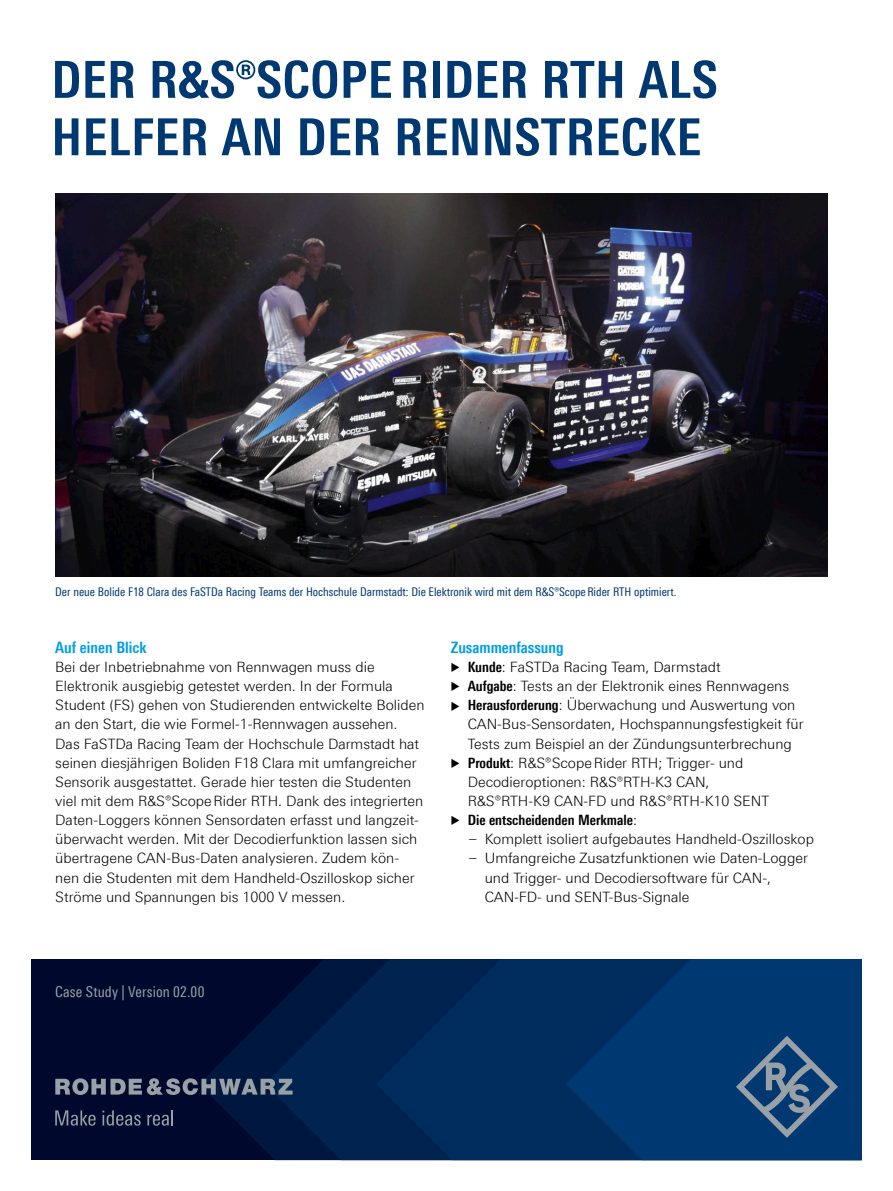
<style>
.page{position:relative;width:893px;height:1191px;background:#fff}
.page>*{position:absolute;margin:0;border:0;box-sizing:border-box;transform-origin:0 0}
.Seiten_Headline_34Pt_blau_Titel{font:700 condensed 51px/57.4px "Linotype Universfor RS";letter-spacing:.01em;color:#003872}
.Absatzfett_cyan{font:700 condensed 15.75px "Linotype Universfor RS";color:#009ee3}
.t1{font:condensed 15px "Linotype Universfor RS";letter-spacing:.01em;color:#99a1a6}
.Haupttext_ohne_Abstand{font:300 14.25px/19.2px "Linotype Universfor RS";color:#000}
.Haupttext_ohne_Abstand-2{font:300 14.25px/19.2px "Linotype Universfor RS";color:#000;scale:.7 1}
.t2{font:700 condensed 14.25px "Linotype Universfor RS";color:#000}
.Bildunterschrift{font:condensed 12px "Linotype Universfor RS";color:#003872}
.s1{font-size:11.4px}
.s2{font-weight:700;font-stretch:condensed}
.s3{font-weight:300;font-stretch:normal;font-size:11.4px}
.s4{font-weight:300;font-stretch:normal}
</style>
<div class="page">
<img style="left:55px;top:193px;width:772px;height:383px">
<div style="left:31px;top:959px;width:831px;height:201px;background:#00082d"></div>
<svg style="left:206px;top:1019px;width:59px;height:130px"></svg>
<svg style="left:265px;top:959px;width:111px;height:201px;background:#001c45"></svg>
<svg style="left:376px;top:959px;width:190px;height:201px;background:#002959"></svg>
<svg style="left:566px;top:959px;width:296px;height:201px;background:#00356d"></svg>
<svg style="left:736px;top:1035px;width:102px;height:102px;background:#26527f"></svg>
<svg style="left:55px;top:1078px;width:238px;height:17px"></svg>
<svg style="left:55px;top:1110px;width:41px;height:15px"></svg>
<svg style="left:102px;top:1110px;width:39px;height:15px"></svg>
<svg style="left:147px;top:1110px;width:26px;height:15px"></svg>
<p class="Seiten_Headline_34Pt_blau_Titel" style="left:51px;top:51px;width:668px">DER R&amp;S®SCOPE RIDER RTH ALS<br>HELFER AN DER RENNSTRECKE</p>
<p class="Bildunterschrift" style="left:55px;top:584px;width:623px">Der neue Bolide F18 Clara des FaSTDa Racing Teams der Hochschule Darmstadt: Die Elektronik wird mit dem R&amp;S®ScopeRider RTH optimiert.</p>
<p class="Absatzfett_cyan" style="left:55px;top:638px;width:93px">Auf einen Blick</p>
<p class="Haupttext_ohne_Abstand" style="left:55px;top:657px;width:371px">Bei der Inbetriebnahme von Rennwagen muss die Elektronik ausgiebig getestet werden. In der Formula Student (FS) gehen von Studierenden entwickelte Boliden an den Start, die wie Formel-1-Rennwagen aussehen.<br>Das FaSTDa Racing Team der Hochschule Darmstadt hat seinen diesjährigen Boliden F18 Clara mit umfangreicher Sensorik ausgestattet. Gerade hier testen die Studenten viel mit dem R&amp;S®ScopeRider RTH. Dank des integrierten Daten-Loggers können Sensordaten erfasst und langzeit&shy;überwacht werden. Mit der Decodierfunktion lassen sich übertragene CAN-Bus-Daten analysieren. Zudem kön&shy;nen die Studenten mit dem Handheld-Oszilloskop sicher Ströme und Spannungen bis 1000 V messen.</p>
<p class="Absatzfett_cyan" style="left:451px;top:638px;width:114px">Zusammenfassung</p>
<p class="Haupttext_ohne_Abstand" style="left:451px;top:657px;width:271px"><span class="s1">▶</span> <span class="s2">Kunde</span>: FaSTDa Racing Team, Darmstadt</p>
<p class="Haupttext_ohne_Abstand" style="left:451px;top:676px;width:340px"><span class="s1">▶</span> <span class="s2">Aufgabe</span>: Tests an der Elektronik eines Rennwagens</p>
<p class="Haupttext_ohne_Abstand" style="left:468px;top:695px;width:337px;text-indent:-17px"><span class="s1">▶</span> <span class="s2">Herausforderung</span>: Überwachung und Auswertung von<br>CAN-Bus-Sensordaten, Hochspannungsfestigkeit für<br>Tests zum Beispiel an der Zündungsunterbrechung</p>
<p class="Haupttext_ohne_Abstand" style="left:468px;top:753px;width:303px;text-indent:-17px"><span class="s1">▶</span> <span class="s2">Produkt</span>: R&amp;S®ScopeRider RTH; Trigger- und<br>Decodieroptionen: R&amp;S®RTH-K3 CAN,<br>R&amp;S®RTH-K9 CAN-FD und R&amp;S®RTH-K10 SENT</p>
<p class="t2" style="left:451px;top:811px;width:188px"><span class="s3">▶</span> Die entscheidenden Merkmale<span class="s4">:</span></p>
<p class="Haupttext_ohne_Abstand-2" style="left:468px;top:829px;width:496px">— Komplett isoliert aufgebautes Handheld-Oszilloskop</p>
<p class="Haupttext_ohne_Abstand-2" style="left:485px;top:848px;width:463px;text-indent:-17px">— Umfangreiche Zusatzfunktionen wie Daten-Logger und Trigger- und Decodiersoftware für CAN-,<br>CAN-FD- und SENT-Bus-Signale</p>
<p class="t1" style="left:55px;top:983px;width:151px">Case Study | Version 02.00</p>
</div>
